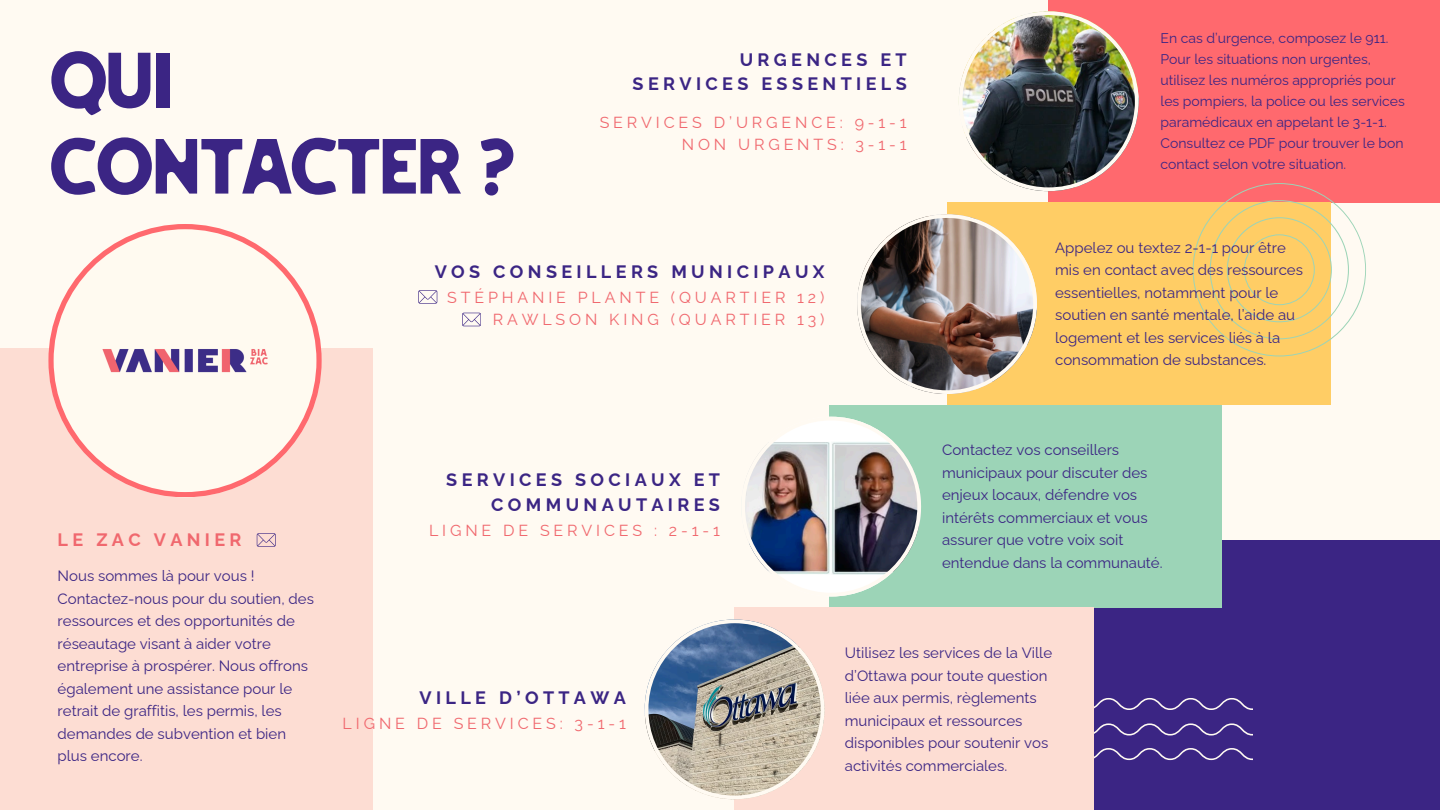
<style>
.page{position:relative;width:1440px;height:810px;background:#fffaf2}
.page>*{position:absolute;margin:0;border:0;box-sizing:border-box;transform-origin:0 0}
.t1{font:72px/86.2px "FORTA";letter-spacing:-.05em;color:#3b2584}
.t2{font:700 18px/24.8px "Raleway";letter-spacing:.24em;color:#3b2584;text-align:right}
.t3{font:700 18px "Raleway";letter-spacing:.24em;color:#f0686e}
.t4{font:16px/21.8px "Raleway";letter-spacing:.24em;color:#f0686e;text-align:right}
.t5{font:15px/22.5px "Raleway";color:#3b2584}
.t6{font:14px/21px "Raleway";color:#3b2584}
</style>
<div class="page">
<div style="left:1003px;top:540px;width:437px;height:270px;background:#3b2584"></div>
<div style="left:1049px;top:0;width:391px;height:202px;background:#ff696e"></div>
<div style="left:830px;top:405px;width:392px;height:203px;background:#9cd4b7"></div>
<div style="left:947px;top:202px;width:383px;height:203px;background:#ffcd65"></div>
<svg style="left:1193px;top:183px;width:173px;height:173px"></svg>
<svg style="left:1094px;top:698px;width:158px;height:12px"></svg>
<svg style="left:1094px;top:723px;width:158px;height:12px"></svg>
<svg style="left:1094px;top:748px;width:158px;height:12px"></svg>
<div style="left:735px;top:608px;width:359px;height:202px;background:#fdddd3"></div>
<img style="left:959px;top:11px;width:180px;height:180px">
<img style="left:857px;top:214px;width:180px;height:180px">
<img style="left:745px;top:417px;width:176px;height:180px">
<div style="left:0;top:348px;width:373px;height:462px;background:#fdddd3"></div>
<svg style="left:48px;top:224px;width:273px;height:273px"></svg>
<svg style="left:645px;top:619px;width:179px;height:180px"></svg>
<svg style="left:462px;top:313px;width:19px;height:13px"></svg>
<svg style="left:418px;top:290px;width:19px;height:14px"></svg>
<svg style="left:257px;top:533px;width:18px;height:14px"></svg>
<p class="t1" style="left:48px;top:41px;width:470px">QUI<br>CONTACTER ?</p>
<p class="t2" style="left:633px;top:47px;width:276px">URGENCES ET<br>SERVICES ESSENTIELS</p>
<h2 class="t4" style="left:600px;top:112px;width:309px">SERVICES D’URGENCE: 9-1-1<br>NON URGENTS: 3-1-1</h2>
<p class="t2" style="left:435px;top:259px;width:391px">VOS CONSEILLERS MUNICIPAUX</p>
<p class="t3" style="left:58px;top:529px;width:185px">LE ZAC VANIER</p>
<h3 class="t4" style="left:447px;top:287px;width:379px">STÉPHANIE PLANTE (QUARTIER 12)<br>RAWLSON KING (QUARTIER 13)</h3>
<p class="t2" style="left:446px;top:467px;width:275px">SERVICES SOCIAUX ET<br>COMMUNAUTAIRES</p>
<p class="t4" style="left:429px;top:520px;width:292px">LIGNE DE SERVICES : 2-1-1</p>
<h2 class="t6" style="left:1161px;top:27px;width:246px">En cas d’urgence, composez le 911.<br>Pour les situations non urgentes, utilisez les numéros appropriés pour les pompiers, la police ou les services paramédicaux en appelant le 3-1-1.<br>Consultez ce PDF pour trouver le bon contact selon votre situation.</h2>
<p class="t5" style="left:1055px;top:236px;width:249px">Appelez ou textez 2-1-1 pour être mis en contact avec des ressources essentielles, notamment pour le soutien en santé mentale, l’aide au logement et les services liés à la consommation de substances.</p>
<p class="t5" style="left:942px;top:439px;width:222px">Contactez vos conseillers municipaux pour discuter des enjeux locaux, défendre vos intérêts commerciaux et vous assurer que votre voix soit entendue dans la communauté.</p>
<p class="t5" style="left:58px;top:565px;width:258px">Nous sommes là pour vous !<br>Contactez-nous pour du soutien, des ressources et des opportunités de réseautage visant à aider votre entreprise à prospérer. Nous offrons également une assistance pour le retrait de graffitis, les permis, les demandes de subvention et bien plus encore.</p>
<h3 class="t2" style="left:420px;top:685px;width:208px">VILLE D’OTTAWA</h3>
<p class="t4" style="left:343px;top:712px;width:285px">LIGNE DE SERVICES: 3-1-1</p>
<p class="t5" style="left:845px;top:642px;width:209px">Utilisez les services de la Ville d’Ottawa pour toute question liée aux permis, règlements municipaux et ressources disponibles pour soutenir vos activités commerciales.</p>
</div>
